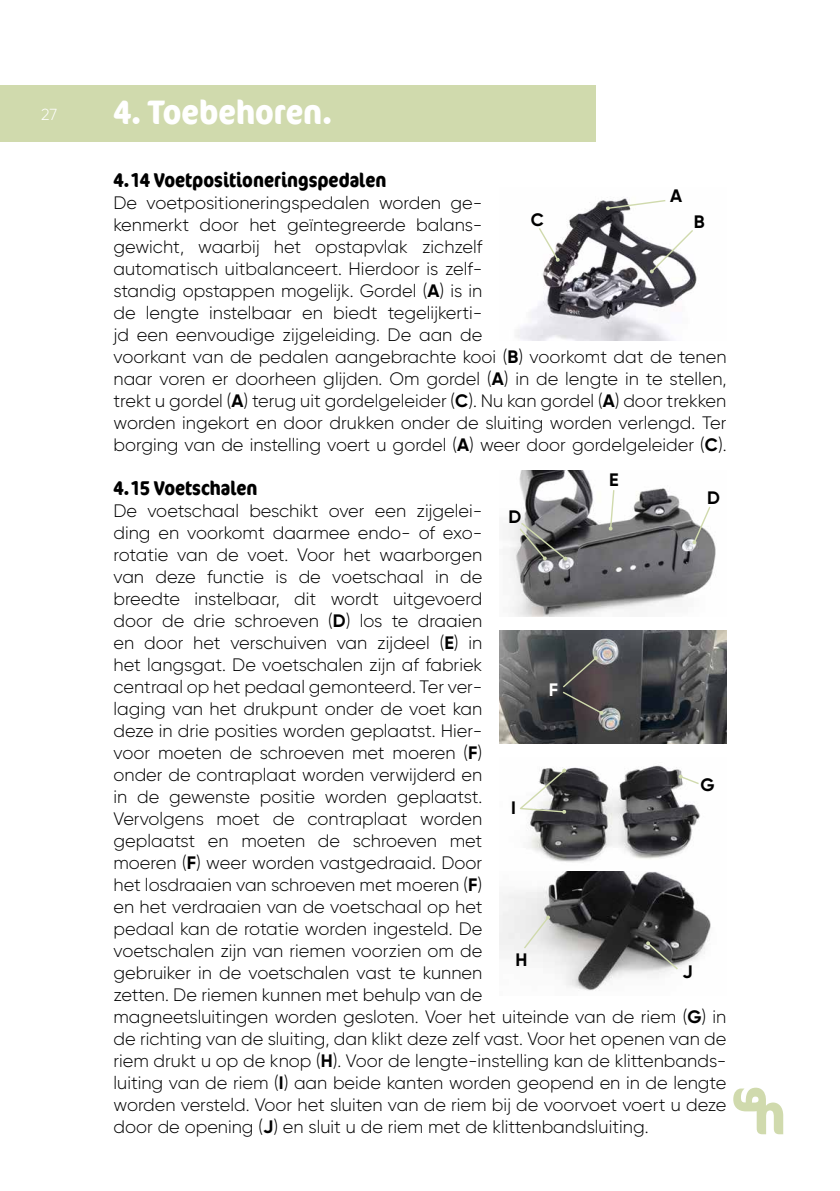
<style>
.page{position:relative;width:840px;height:1191px;background:#fff}
.page>*{position:absolute;margin:0;border:0;box-sizing:border-box;transform-origin:0 0}
.t1{font:700 condensed 34px "Cocon Offc Pro";color:#fff}
.t2{font:700 condensed 20px "Cocon Offc Pro";color:#000}
.t3{font:300 18px/22px "Gilroy";color:#000}
.t4{font:700 18px "Gilroy";color:#000}
.t5{font:700 18px "Gilroy";color:#fff}
.t6{font:300 16px "Gilroy";color:#fff}
.s1{font-weight:700}
</style>
<div class="page">
<div style="left:0;top:85px;width:595px;height:57px;background:#d0daad"></div>
<svg style="left:733px;top:1087px;width:49px;height:47px"></svg>
<img style="left:515px;top:198px;width:182px;height:142px">
<svg style="left:605px;top:199px;width:61px;height:11px"></svg>
<svg style="left:537px;top:226px;width:22px;height:36px"></svg>
<svg style="left:649px;top:228px;width:45px;height:45px"></svg>
<img style="left:508px;top:470px;width:208px;height:146px">
<svg style="left:691px;top:505px;width:20px;height:39px"></svg>
<svg style="left:518px;top:521px;width:49px;height:39px"></svg>
<svg style="left:608px;top:488px;width:7px;height:43px"></svg>
<img style="left:499px;top:765px;width:212px;height:226px">
<svg style="left:678px;top:774px;width:22px;height:11px"></svg>
<svg style="left:518px;top:768px;width:48px;height:46px"></svg>
<svg style="left:645px;top:941px;width:34px;height:30px"></svg>
<svg style="left:522px;top:915px;width:28px;height:35px"></svg>
<img style="left:499px;top:630px;width:227px;height:113px">
<svg style="left:561px;top:656px;width:42px;height:59px"></svg>
<p class="t6" style="left:41px;top:104px;width:17px">27</p>
<h1 class="t1" style="left:113px;top:88px;width:220px">4. Toebehoren.</h1>
<p class="t2" style="left:113px;top:165px;width:274px">4.14 Voetpositioneringspedalen</p>
<p class="t3" style="left:113px;top:191px;width:614px">De voetpositioneringspedalen worden ge-<br>kenmerkt door het geïntegreerde balans-<br>gewicht, waarbij het opstapvlak zichzelf<br>automatisch uitbalanceert. Hierdoor is zelf-<br>standig opstappen mogelijk. Gordel (<span class="s1">A</span>) is in<br>de lengte instelbaar en biedt tegelijkerti-<br>jd een eenvoudige zijgeleiding. De aan de<br>voorkant van de pedalen aangebrachte kooi (<span class="s1">B</span>) voorkomt dat de tenen naar voren er doorheen glijden. Om gordel (<span class="s1">A</span>) in de lengte in te stellen, trekt u gordel (<span class="s1">A</span>) terug uit gordelgeleider (<span class="s1">C</span>). Nu kan gordel (<span class="s1">A</span>) door trekken worden ingekort en door drukken onder de sluiting worden verlengd. Ter borging van de instelling voert u gordel (<span class="s1">A</span>) weer door gordelgeleider (<span class="s1">C</span>).</p>
<p class="t2" style="left:113px;top:473px;width:145px">4.15 Voetschalen</p>
<p class="t3" style="left:113px;top:499px;width:614px">De voetschaal beschikt over een zijgelei-<br>ding en voorkomt daarmee endo- of exo-<br>rotatie van de voet. Voor het waarborgen<br>van deze functie is de voetschaal in de<br>breedte instelbaar, dit wordt uitgevoerd<br>door de drie schroeven (<span class="s1">D</span>) los te draaien<br>en door het verschuiven van zijdeel (<span class="s1">E</span>) in<br>het langsgat. De voetschalen zijn af fabriek<br>centraal op het pedaal gemonteerd. Ter ver-<br>laging van het drukpunt onder de voet kan<br>deze in drie posities worden geplaatst. Hier-<br>voor moeten de schroeven met moeren (<span class="s1">F</span>)<br>onder de contraplaat worden verwijderd en<br>in de gewenste positie worden geplaatst.<br>Vervolgens moet de contraplaat worden<br>geplaatst en moeten de schroeven met<br>moeren (<span class="s1">F</span>) weer worden vastgedraaid. Door<br>het losdraaien van schroeven met moeren (<span class="s1">F</span>)<br>en het verdraaien van de voetschaal op het<br>pedaal kan de rotatie worden ingesteld. De<br>voetschalen zijn van riemen voorzien om de<br>gebruiker in de voetschalen vast te kunnen<br>zetten. De riemen kunnen met behulp van de<br>magneetsluitingen worden gesloten. Voer het uiteinde van de riem (<span class="s1">G</span>) in de richting van de sluiting, dan klikt deze zelf vast. Voor het openen van de riem drukt u op de knop (<span class="s1">H</span>). Voor de lengte-instelling kan de klittenbands&shy;luiting van de riem (<span class="s1">I</span>) aan beide kanten worden geopend en in de lengte worden versteld. Voor het sluiten van de riem bij de voorvoet voert u deze door de opening (<span class="s1">J</span>) en sluit u de riem met de klittenbandsluiting.</p>
<p class="t4" style="left:670px;top:185px;width:14px">A</p>
<p class="t4" style="left:530px;top:209px;width:15px">C</p>
<p class="t4" style="left:693px;top:211px;width:12px">B</p>
<p class="t4" style="left:609px;top:469px;width:11px">E</p>
<p class="t4" style="left:706px;top:486px;width:14px">D</p>
<p class="t4" style="left:508px;top:505px;width:14px">D</p>
<p class="t5" style="left:548px;top:678px;width:11px">F</p>
<p class="t4" style="left:700px;top:773px;width:16px">G</p>
<p class="t4" style="left:511px;top:796px;width:6px">I</p>
<p class="t4" style="left:515px;top:948px;width:13px">H</p>
<p class="t4" style="left:682px;top:960px;width:12px">J</p>
</div>
